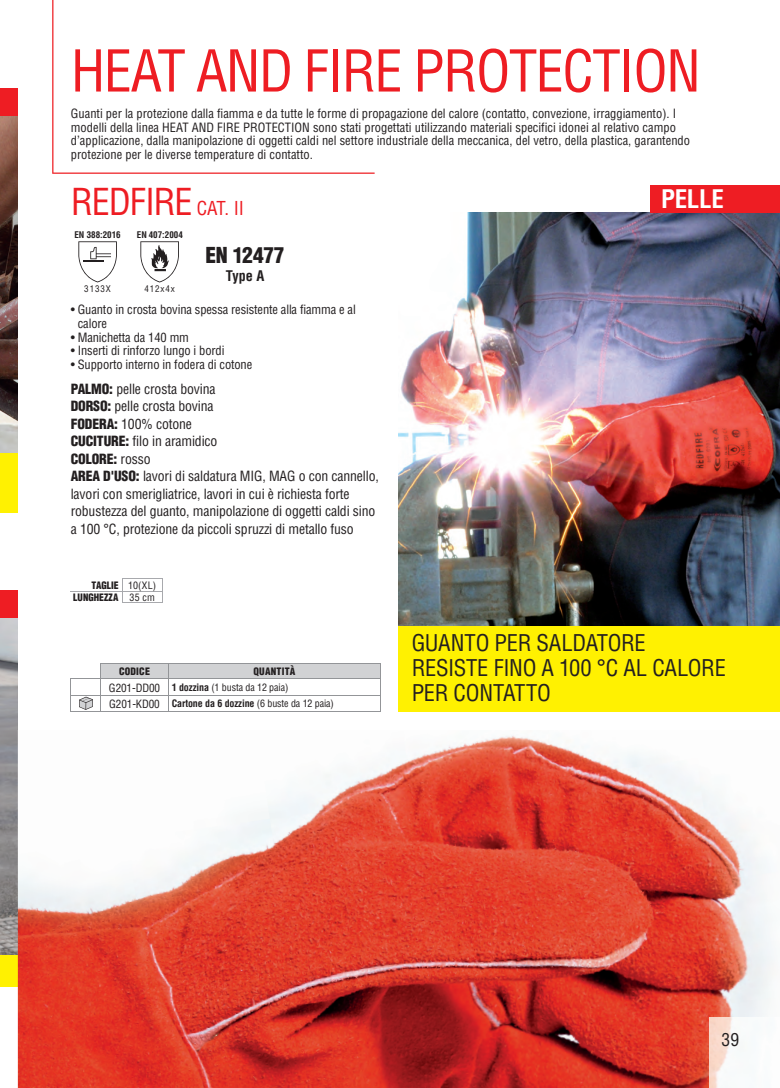
<style>
.page{position:relative;width:780px;height:1088px;background:#fff}
.page>*{position:absolute;margin:0;border:0;box-sizing:border-box;transform-origin:0 0}
.t1{font:condensed 56.25px "Helvetica";letter-spacing:-.025em;color:#ee1d23}
.t2{font:condensed 36.25px "Helvetica";letter-spacing:-.03em;color:#ee1d23}
.t3{font:700 condensed 25px "Helvetica";letter-spacing:-.01em;color:#fff}
.t4{font:condensed 22.5px/25px "Helvetica";letter-spacing:-.01em;color:#231f20}
.t5{font:900 condensed 21.5px "Helvetica";letter-spacing:-.01em;color:#231f20}
.t6{font:condensed 17.5px "Helvetica";color:#231f20}
.t7{font:700 condensed 14.25px "Helvetica";color:#231f20}
.t8{font:condensed 13.75px/17.5px "Helvetica";letter-spacing:-.01em;color:#231f20}
.t9{font:condensed 12.5px/13.8px "Helvetica";color:#231f20}
.t10{font:condensed 10px/16.1px "Helvetica";letter-spacing:-.01em;color:#231f20}
.t11{font:900 condensed 10px/12.4px "Helvetica";letter-spacing:.005em;color:#231f20;text-align:right}
.t12{font:700 condensed 9px "Helvetica";color:#231f20}
.t13{font:condensed 9px "Helvetica";letter-spacing:.1em;color:#231f20}
.s1{font-size:18.75px}
.s2{font-weight:900}
.s3{font-weight:400}
.s4{font-size:11.12px}
.s5{font-weight:700}
</style>
<div class="page">
<img style="left:0;top:116px;width:18px;height:337px">
<img style="left:0;top:618px;width:18px;height:337px">
<div style="left:0;top:89px;width:18px;height:27px;background:#ee1d23"></div>
<div style="left:0;top:591px;width:18px;height:27px;background:#ee1d23"></div>
<div style="left:0;top:453px;width:18px;height:59px;background:#fff101"></div>
<div style="left:0;top:955px;width:18px;height:31px;background:#fff101"></div>
<svg style="left:52px;top:0;width:322px;height:174px"></svg>
<img style="left:399px;top:213px;width:381px;height:413px">
<hr style="left:122px;top:578px;width:41px;height:1px;background:#a8a9ad">
<hr style="left:122px;top:591px;width:41px;height:1px;background:#a8a9ad">
<svg style="left:122px;top:579px;width:1px;height:23px"></svg>
<svg style="left:162px;top:579px;width:1px;height:23px"></svg>
<hr style="left:122px;top:602px;width:41px;height:1px;background:#a8a9ad">
<hr style="left:71px;top:591px;width:51px;height:1px;background:#a8a9ad">
<svg style="left:78px;top:241px;width:39px;height:41px"></svg>
<hr style="left:101px;top:711px;width:280px;height:1px;background:#939598">
<hr style="left:71px;top:678px;width:30px;height:1px;background:#939598">
<hr style="left:71px;top:695px;width:30px;height:1px;background:#939598">
<svg style="left:101px;top:663px;width:280px;height:48px"></svg>
<hr style="left:71px;top:711px;width:30px;height:1px;background:#939598">
<svg style="left:79px;top:697px;width:14px;height:13px"></svg>
<div style="left:651px;top:186px;width:129px;height:27px;background:#ee1d23"></div>
<svg style="left:140px;top:241px;width:39px;height:41px"></svg>
<div style="left:399px;top:626px;width:381px;height:86px;background:#fff101"></div>
<img style="left:18px;top:735px;width:756px;height:353px">
<img style="left:709px;top:1017px;width:65px;height:71px">
<h1 class="t1" style="left:71px;top:47px;width:631px">HEAT AND FIRE PROTECTION</h1>
<p class="t9" style="left:71px;top:107px;width:620px">Guanti per la protezione dalla fiamma e da tutte le forme di propagazione del calore (contatto, convezione, irraggiamento). I modelli della linea HEAT AND FIRE PROTECTION sono stati progettati utilizzando materiali specifici idonei al relativo campo d’applicazione, dalla manipolazione di oggetti caldi nel settore industriale della meccanica, del vetro, della plastica, garantendo protezione per le diverse temperature di contatto.</p>
<h2 class="t2" style="left:71px;top:187px;width:175px">REDFIRE <span class="s1">CAT. II</span></h2>
<p class="t12" style="left:74px;top:231px;width:48px">EN 388:2016</p>
<p class="t12" style="left:137px;top:231px;width:47px">EN 407:2004</p>
<p class="t13" style="left:84px;top:285px;width:28px">3133X</p>
<p class="t13" style="left:144px;top:285px;width:32px">412x4x</p>
<h3 class="t5" style="left:205px;top:246px;width:81px">EN 12477</h3>
<p class="t7" style="left:226px;top:270px;width:40px">Type A</p>
<p class="t9" style="left:78px;top:303px;width:279px;text-indent:-7px">• Guanto in crosta bovina spessa resistente alla fiamma e al calore</p>
<p class="t9" style="left:71px;top:331px;width:120px">• Manichetta da 140 mm</p>
<p class="t9" style="left:71px;top:345px;width:155px">• Inserti di rinforzo lungo i bordi</p>
<p class="t9" style="left:71px;top:358px;width:183px">• Supporto interno in fodera di cotone</p>
<p class="t8" style="left:71px;top:381px;width:310px"><span class="s2">PALMO:</span> pelle crosta bovina<br><span class="s2">DORSO:</span> pelle crosta bovina<br><span class="s2">FODERA:</span> 100% cotone<br><span class="s2">CUCITURE:</span> filo in aramidico<br><span class="s2">COLORE:</span> rosso<br><span class="s2">AREA D'USO:</span> lavori di saldatura MIG, MAG o con cannello, lavori con smerigliatrice, lavori in cui è richiesta forte robustezza del guanto, manipolazione di oggetti caldi sino a 100 °C, protezione da piccoli spruzzi di metallo fuso</p>
<p class="t11" style="left:73px;top:580px;width:84px">TAGLIE <span class="s3">10(XL)<br></span>LUNGHEZZA <span class="s3">35 cm</span></p>
<p class="t10" style="left:109px;top:664px;width:226px;text-indent:144px"><span class="s2">QUANTITÀ<br></span><span class="s4">G201-DD00</span> <span class="s5">1 dozzina</span> (1 busta da 12 paia)<br><span class="s4">G201-KD00</span> <span class="s5">Cartone da 6 dozzine</span> (6 buste da 12 paia)</p>
<p class="t11" style="left:119px;top:666px;width:33px">CODICE</p>
<h3 class="t3" style="left:661px;top:189px;width:64px">PELLE</h3>
<h3 class="t4" style="left:411px;top:632px;width:316px">GUANTO PER SALDATORE<br>RESISTE FINO A 100 °C AL CALORE<br>PER CONTATTO</h3>
<h3 class="t6" style="left:721px;top:1032px;width:19px">39</h3>
</div>
